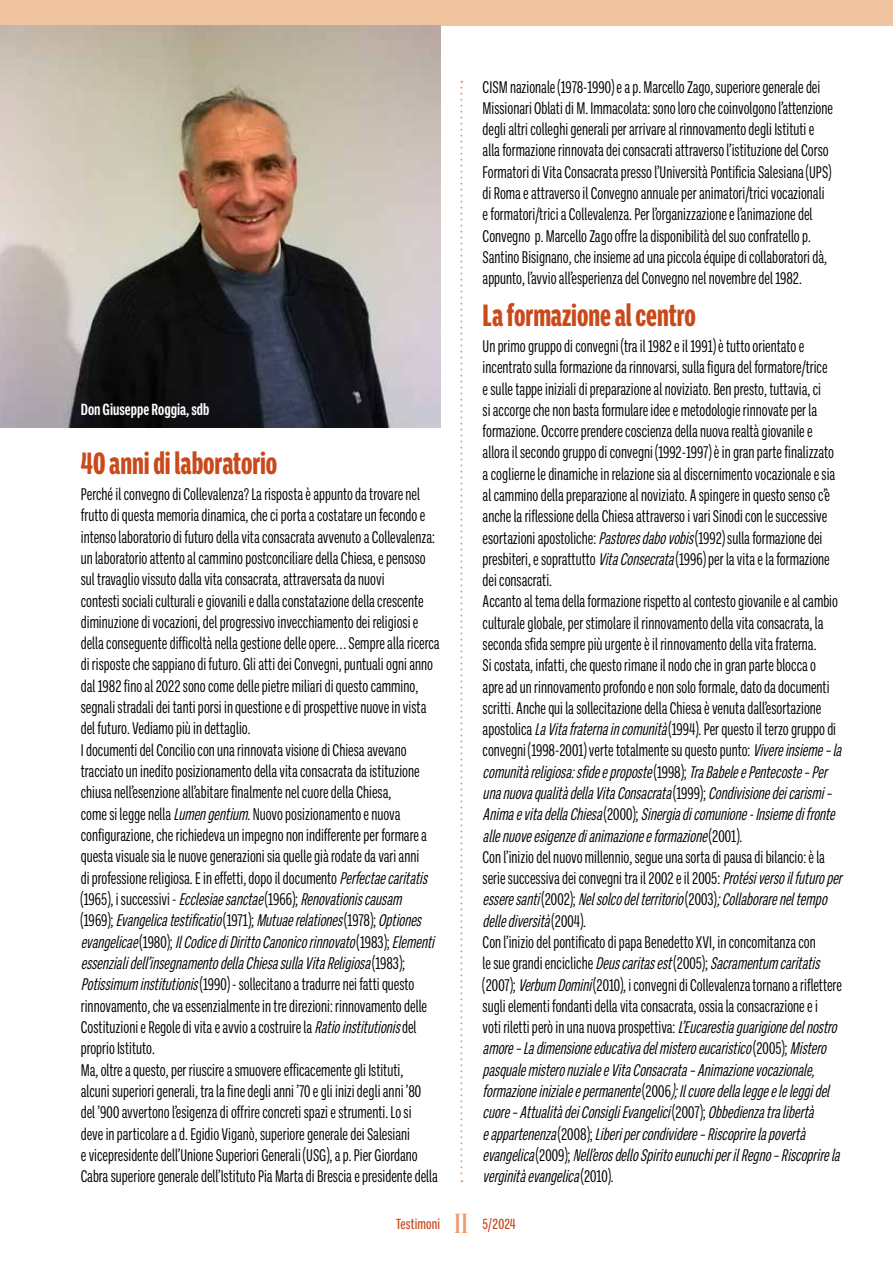
<style>
.page{position:relative;width:893px;height:1263px;background:#fff}
.page>*{position:absolute;margin:0;border:0;box-sizing:border-box;transform-origin:0 0}
.t1{font:800 condensed 31.5px "Ballinger X";color:#c9491b;scale:.95 1}
.t2{font:condensed 17.25px/21.3px "Ballinger X";color:#000;scale:.95 1}
.t3{font:700 condensed 16.5px "Ballinger X";color:#fff}
.t4{font:500 condensed 15px "Ballinger X";letter-spacing:.005em;color:#c9491b}
.s1{font-style:italic}
.s2{font-family:"Desire Pro";font-weight:400;font-stretch:normal;font-size:28.5px;color:#ec9a66}
</style>
<div class="page">
<div style="left:0;top:0;width:893px;height:26px;background:#f0c49f"></div>
<svg style="left:460px;top:81px;width:2px;height:1101px"></svg>
<img style="left:0;top:26px;width:440px;height:401px">
<p class="t3" style="left:81px;top:400px;width:130px">Don Giuseppe Roggia, sdb</p>
<h1 class="t1" style="left:81px;top:446px;width:208px">40 anni di laboratorio</h1>
<p class="t2" style="left:81px;top:483px;width:379px">Perché il convegno di Collevalenza? La risposta è appunto da trovare nel frutto di questa memoria dinamica, che ci porta a costatare un fecondo e intenso laboratorio di futuro della vita consacrata avvenuto a Collevalenza: un laboratorio attento al cammino postconciliare della Chiesa, e pensoso sul travaglio vissuto dalla vita consacrata, attraversata da nuovi<br>contesti sociali culturali e giovanili e dalla constatazione della crescente diminuzione di vocazioni, del progressivo invecchiamento dei religiosi e della conseguente difficoltà nella gestione delle opere… Sempre alla ricerca di risposte che sappiano di futuro. Gli atti dei Convegni, puntuali ogni anno dal 1982 fino al 2022 sono come delle pietre miliari di questo cammino, segnali stradali dei tanti porsi in questione e di prospettive nuove in vista del futuro. Vediamo più in dettaglio.<br>I documenti del Concilio con una rinnovata visione di Chiesa avevano tracciato un inedito posizionamento della vita consacrata da istituzione chiusa nell’esenzione all’abitare finalmente nel cuore della Chiesa,<br>come si legge nella <span class="s1">Lumengentium</span>. Nuovo posizionamento e nuova configurazione, che richiedeva un impegno non indifferente per formare a questa visuale sia le nuove generazioni sia quelle già rodate da vari anni<br>di professione religiosa. E in effetti, dopo il documento <span class="s1">Perfectaecaritatis<br></span>( 1 9 6 5 ) , i s u c c e s s i v i - <span class="s1">Ecclesiaesanctae</span>( 1 9 6 6 ) ; <span class="s1">Renovationiscausam<br></span>( 1 9 6 9 ) ; <span class="s1">Evangelicatestificatio</span>( 1 9 7 1 ) ; <span class="s1">Mutuaerelationes</span>( 1 9 7 8 ) ; <span class="s1">Optiones evangelicae</span>( 1 9 8 0 ) ; <span class="s1">IlCodicediDirittoCanonicorinnovato</span>( 1 9 8 3 ) ; <span class="s1">Elementi essenzialidell’insegnamentodellaChiesasullaVitaReligiosa</span>( 1 9 8 3 ) ; <span class="s1">Potissimum institutionis</span>(1990) - sollecitano a tradurre nei fatti questo rinnovamento, che va essenzialmente in tre direzioni: rinnovamento delle Costituzioni e Regole di vita e avvio a costruire la <span class="s1">Ratioinstitutionis</span>del proprio Istituto.<br>Ma, oltre a questo, per riuscire a smuovere efficacemente gli Istituti,<br>alcuni superiori generali, tra la fine degli anni ’70 e gli inizi degli anni ’80 del ’900 avvertono l’esigenza di offrire concreti spazi e strumenti. Lo si<br>deve in particolare a d. Egidio Viganò, superiore generale dei Salesiani<br>e vicepresidente dell’Unione Superiori Generali (USG), a p. Pier Giordano Cabra superiore generale dell’Istituto Pia Marta di Brescia e presidente della</p>
<p class="t2" style="left:483px;top:76px;width:370px">CISM nazionale (1978-1990) e a p. Marcello Zago, superiore generale dei Missionari Oblati di M. Immacolata: sono loro che coinvolgono l’attenzione degli altri colleghi generali per arrivare al rinnovamento degli Istituti e alla formazione rinnovata dei consacrati attraverso l’istituzione del Corso Formatori di Vita Consacrata presso l’Università Pontificia Salesiana (UPS) di Roma e attraverso il Convegno annuale per animatori/trici vocazionali e formatori/trici a Collevalenza. Per l’organizzazione e l’animazione del Convegno p. Marcello Zago offre la disponibilità del suo confratello p.<br>Santino Bisignano, che insieme ad una piccola équipe di collaboratori dà, appunto, l’avvio all’esperienza del Convegno nel novembre del 1982.</p>
<h1 class="t1" style="left:483px;top:298px;width:226px">La formazione al centro</h1>
<p class="t2" style="left:483px;top:335px;width:384px">Un primo gruppo di convegni (tra il 1982 e il 1991) è tutto orientato e incentrato sulla formazione da rinnovarsi, sulla figura del formatore/trice<br>e sulle tappe iniziali di preparazione al noviziato. Ben presto, tuttavia, ci<br>si accorge che non basta formulare idee e metodologie rinnovate per la formazione. Occorre prendere coscienza della nuova realtà giovanile e<br>allora il secondo gruppo di convegni (1992-1997) è in gran parte finalizzato<br>a coglierne le dinamiche in relazione sia al discernimento vocazionale e sia al cammino della preparazione al noviziato. A spingere in questo senso c’è anche la riflessione della Chiesa attraverso i vari Sinodi con le successive esortazioni apostoliche: <span class="s1">Pastoresdabovobis</span>(1992) sulla formazione dei presbiteri, e soprattutto <span class="s1">VitaConsecrata</span>(1996) per la vita e la formazione dei consacrati.<br>Accanto al tema della formazione rispetto al contesto giovanile e al cambio culturale globale, per stimolare il rinnovamento della vita consacrata, la seconda sfida sempre più urgente è il rinnovamento della vita fraterna.<br>Si costata, infatti, che questo rimane il nodo che in gran parte blocca o<br>apre ad un rinnovamento profondo e non solo formale, dato da documenti scritti. Anche qui la sollecitazione della Chiesa è venuta dall’esortazione apostolica <span class="s1">LaVitafraternaincomunità</span>(1994). Per questo il terzo gruppo di convegni (1998-2001) verte totalmente su questo punto: <span class="s1">Vivereinsieme–la comunitàreligiosa:sfideeproposte</span>( 1 9 9 8 ) ; <span class="s1">TraBabeleePentecoste–Per unanuovaqualitàdellaVitaConsacrata</span>( 1 9 9 9 ) ; <span class="s1">Condivisionedeicarismi– AnimaevitadellaChiesa</span>( 2 0 0 0 ) ; <span class="s1">Sinergiadicomunione-Insiemedifronte allenuoveesigenzedianimazioneeformazione</span>( 2 0 0 1 ) .<br>Con l’inizio del nuovo millennio, segue una sorta di pausa di bilancio: è la serie successiva dei convegni tra il 2002 e il 2005: <span class="s1">Protésiversoilfuturoper esseresanti</span>( 2 0 0 2 ) ; <span class="s1">Nelsolcodelterritorio</span>( 2 0 0 3 ) <span class="s1">;Collaborareneltempo dellediversità</span>( 2 0 0 4 ) .<br>Con l’inizio del pontificato di papa Benedetto XVI, in concomitanza con<br>l e s u e g r a n d i e n c i c l i c h e <span class="s1">Deuscaritasest</span>( 2 0 0 5 ) ; <span class="s1">Sacramentum caritatis </span>(2007); <span class="s1">Verbum Domini</span>(2010), i convegni di Collevalenza tornano a riflettere sugli elementi fondanti della vita consacrata, ossia la consacrazione e i<br>voti riletti però in una nuova prospettiva: <span class="s1">L’Eucarestiaguarigionedelnostro amore–Ladimensioneeducativadelmisteroeucaristico</span>( 2 0 0 5 ) ; <span class="s1">Mistero pasqualemisteronuzialeeVitaConsacrata–Animazionevocazionale, formazioneinizialeepermanente</span>( 2 0 0 6 <span class="s1">);Ilcuoredellaleggeeleleggidel cuore–AttualitàdeiConsigliEvangelici</span>( 2 0 0 7 ) ; <span class="s1">Obbedienzatralibertà eappartenenza</span>( 2 0 0 8 ) ; <span class="s1">Liberipercondividere–Riscoprirelapovertà evangelica</span>( 2 0 0 9 ) ; <span class="s1">Nell’erosdelloSpiritoeunuchiperilRegno–Riscoprirela verginitàevangelica</span>( 2 0 1 0 ) .</p>
<p class="t4" style="left:396px;top:1216px;width:121px">Testimoni <span class="s2">II</span> 5/2024</p>
</div>
